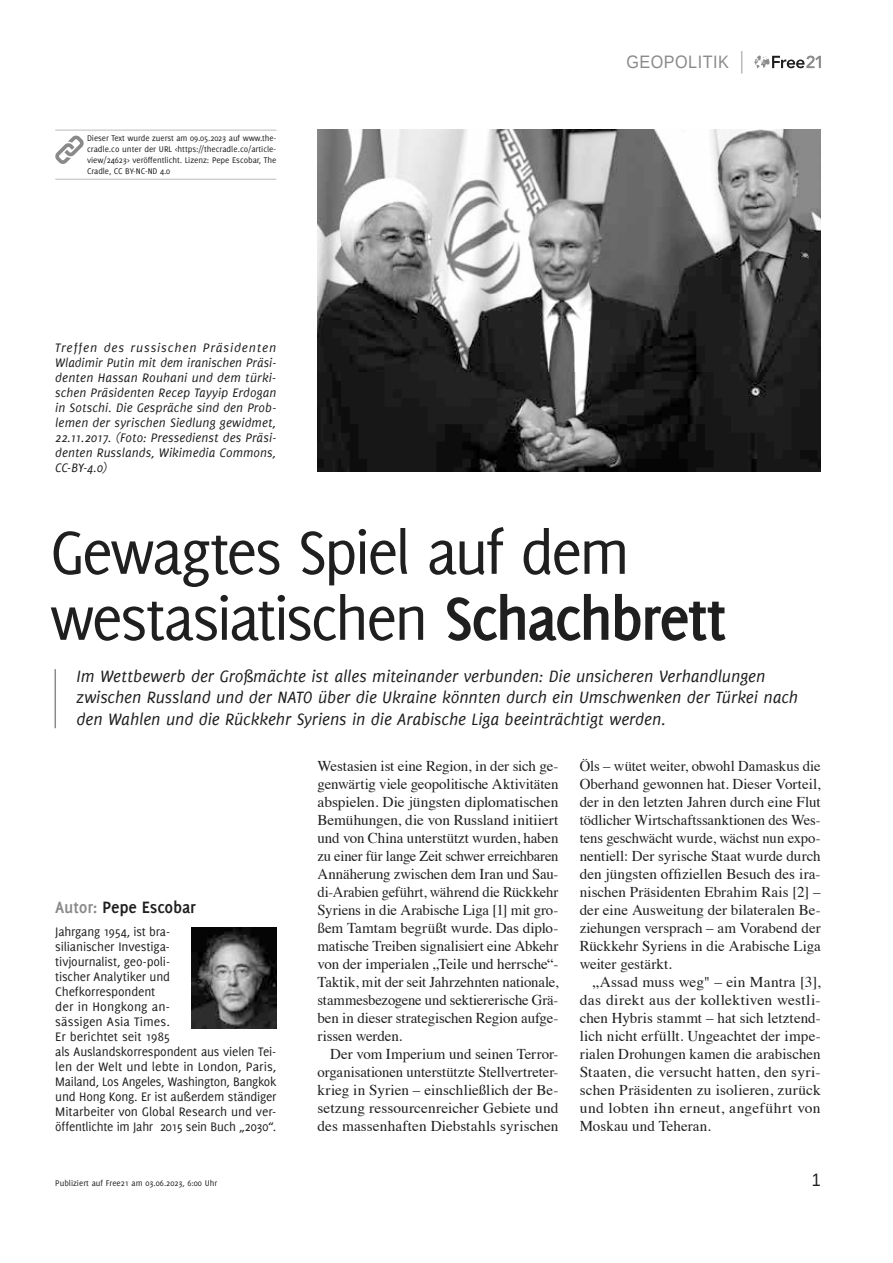
<style>
.page{position:relative;width:893px;height:1263px;background:#fff}
.page>*{position:absolute;margin:0;border:0;box-sizing:border-box;transform-origin:0 0}
.t1{font:66px/66px "Delicious";letter-spacing:-.045em;color:#1f1f1f}
.t2{font:italic 18px/21.6px "Delicious";color:#1f1f1f}
.t3{font:700 18px "Delicious";letter-spacing:-.01em;color:#1f1f1f}
.t4{font:18px "Liberation Sans";letter-spacing:.03em;color:#8a8a8a;scale:.9 1}
.t5{font:18px "Liberation Sans";color:#1f1f1f;scale:.9 1}
.t6{font:15px/18px "Times";color:#1f1f1f;text-align:justify}
.t7{font:13.5px/15px "Delicious";letter-spacing:-.01em;color:#1f1f1f}
.t8{font:italic 13.5px/15px "Delicious";letter-spacing:.005em;color:#1f1f1f;text-align:justify}
.t9{font:9px/10.8px "Delicious";letter-spacing:-.005em;color:#1f1f1f;text-align:justify}
.s1{font-weight:700}
.s2{color:#8a8a8a}
</style>
<div class="page">
<svg style="left:755px;top:55px;width:66px;height:13px"></svg>
<svg style="left:741px;top:51px;width:1px;height:23px"></svg>
<hr style="left:55px;top:669px;width:1px;height:59px;background:#8a8a8a">
<img style="left:317px;top:130px;width:504px;height:342px">
<hr style="left:55px;top:130px;width:221px;height:1px;background:#bababa">
<hr style="left:55px;top:179px;width:221px;height:1px;background:#bababa">
<svg style="left:55px;top:135px;width:29px;height:29px"></svg>
<img style="left:191px;top:928px;width:85px;height:100px">
<p class="t9" style="left:87px;top:133px;width:191px">Dieser Text wurde zuerst am 09.05.2023 auf www.the&shy;cradle.co unter der URL &lt;https://thecradle.co/article&shy;view/24623&gt; veröffentlicht. Lizenz: Pepe Escobar, The Cradle, CC BY-NC-ND 4.0</p>
<p class="t8" style="left:55px;top:340px;width:223px">Treffen des russischen Präsidenten Wladimir Putin mit dem iranischen Präsi&shy;denten Hassan Rouhani und dem türki&shy;schen Präsidenten Recep Tayyip Erdogan in Sotschi. Die Gespräche sind den Prob&shy;lemen der syrischen Siedlung gewidmet, 22.11.2017. (Foto: Pressedienst des Präsi&shy;denten Russlands, Wikimedia Commons, CC-BY-4.0)</p>
<p class="t4" style="left:626px;top:51px;width:115px">GEOPOLITIK</p>
<h1 class="t1" style="left:50px;top:518px;width:678px">Gewagtes Spiel auf dem westasiatischen <span class="s1">Schachbrett</span></h1>
<p class="t2" style="left:77px;top:665px;width:723px">Im Wettbewerb der Großmächte ist alles miteinander verbunden: Die unsicheren Verhandlungen zwischen Russland und der NATO über die Ukraine könnten durch ein Umschwenken der Türkei nach den Wahlen und die Rückkehr Syriens in die Arabische Liga beeinträchtigt werden.</p>
<p class="t3" style="left:55px;top:897px;width:142px"><span class="s2">Autor:</span> Pepe Escobar</p>
<p class="t7" style="left:55px;top:924px;width:223px">Jahrgang 1954, ist bra-<br>silianischer Investiga-<br>tivjournalist, geo-poli-<br>tischer Analytiker und<br>Chefkorrespondent<br>der in Hongkong an-<br>sässigen Asia Times.<br>Er berichtet seit 1985<br>als Auslandskorrespondent aus vielen Tei&shy;len der Welt und lebte in London, Paris,<br>Mailand, Los Angeles, Washington, Bangkok und Hong Kong. Er ist außerdem ständiger<br>Mitarbeiter von Global Research und ver&shy;öffentlichte im Jahr 2015 sein Buch „2030“.</p>
<p class="t6" style="left:317px;top:756px;width:242px">Westasien ist eine Region, in der sich ge&shy;genwärtig viele geopolitische Aktivitäten abspielen. Die jüngsten diplomatischen Bemühungen, die von Russland initiiert und von China unterstützt wurden, haben zu einer für lange Zeit schwer erreichbaren Annäherung zwischen dem Iran und Sau&shy;di-Arabien geführt, während die Rückkehr Syriens in die Arabische Liga [1] mit gro&shy;ßem Tamtam begrüßt wurde. Das diplo&shy;matische Treiben signalisiert eine Abkehr von der imperialen „Teile und herrsche“- Taktik, mit der seit Jahrzehnten nationale, stammesbezogene und sektiererische Grä&shy;ben in dieser strategischen Region aufge&shy;rissen werden.</p>
<p class="t6" style="left:317px;top:1044px;width:242px;text-indent:13px">Der vom Imperium und seinen Terror&shy;organisationen unterstützte Stellvertreter&shy;krieg in Syrien – einschließlich der Be&shy;setzung ressourcenreicher Gebiete und des massenhaften Diebstahls syrischen</p>
<p class="t6" style="left:580px;top:756px;width:242px">Öls – wütet weiter, obwohl Damaskus die Oberhand gewonnen hat. Dieser Vorteil, der in den letzten Jahren durch eine Flut tödlicher Wirtschaftssanktionen des Wes&shy;tens geschwächt wurde, wächst nun expo&shy;nentiell: Der syrische Staat wurde durch den jüngsten offiziellen Besuch des ira&shy;nischen Präsidenten Ebrahim Rais [2] – der eine Ausweitung der bilateralen Be&shy;ziehungen versprach – am Vorabend der Rückkehr Syriens in die Arabische Liga weiter gestärkt.</p>
<p class="t6" style="left:580px;top:972px;width:242px;text-indent:13px">„Assad muss weg" – ein Mantra [3], das direkt aus der kollektiven westli&shy;chen Hybris stammt – hat sich letztend&shy;lich nicht erfüllt. Ungeachtet der impe&shy;rialen Drohungen kamen die arabischen Staaten, die versucht hatten, den syri&shy;schen Präsidenten zu isolieren, zurück und lobten ihn erneut, angeführt von Moskau und Teheran.</p>
<p class="t9" style="left:55px;top:1177px;width:163px">Publiziert auf Free21 am 03.06.2023, 6:00 Uhr</p>
<p class="t5" style="left:812px;top:1168px;width:12px">1</p>
</div>
